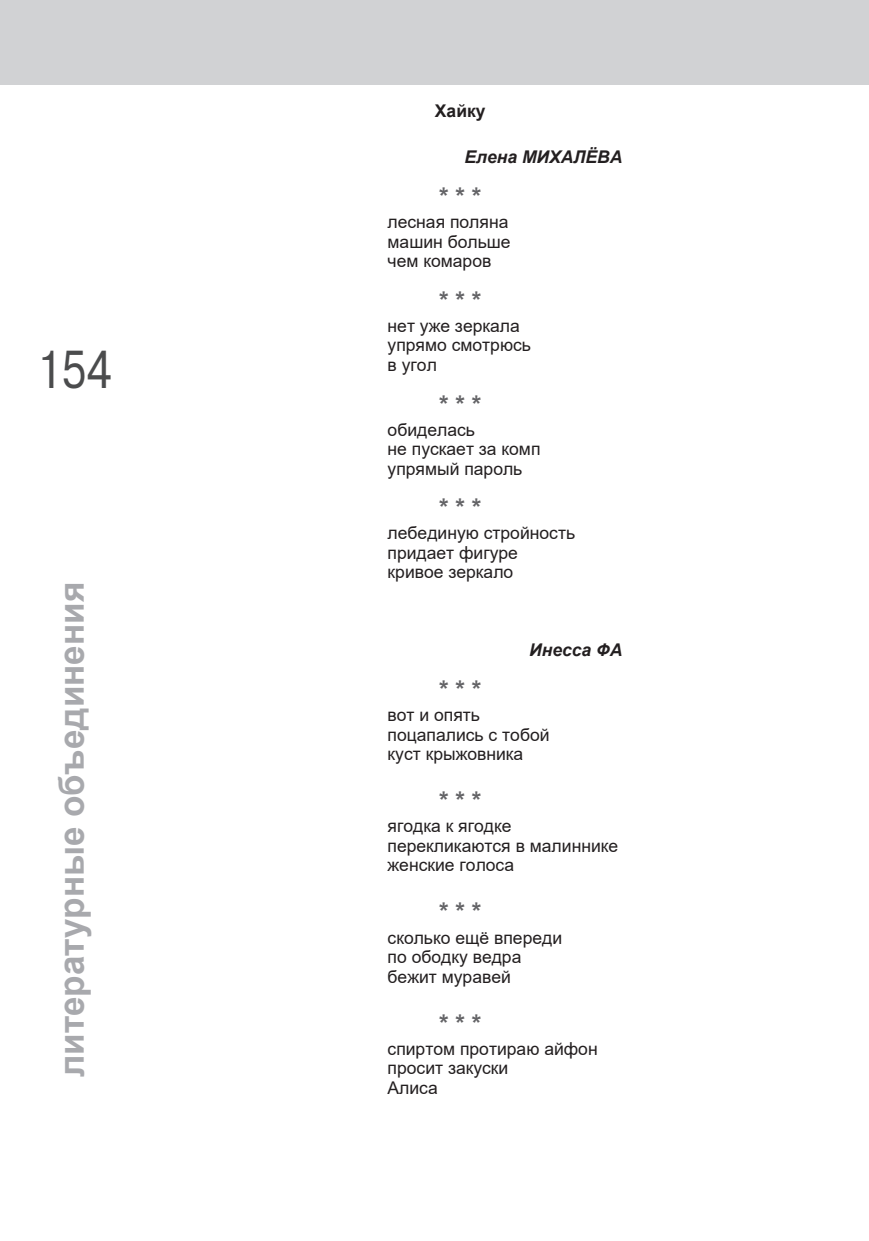
<style>
.page{position:relative;width:869px;height:1241px;background:#fff}
.page>*{position:absolute;margin:0;border:0;box-sizing:border-box;transform-origin:0 0}
.t1{font:49px "TT Arial";color:#4b4c4d;scale:.8 1}
.t2{font:700 35px "Arial";color:#a8a9ad}
.t3{font:700 24.5px "Arial";color:#636366}
.t4{font:17.5px/19.4px "Arial";color:#231f20}
.t5{font:italic 700 17.5px "Arial";color:#231f20}
.t6{font:700 17.5px "Arial";color:#231f20}
</style>
<div class="page">
<div style="left:0;top:0;width:868px;height:84px;background:#d1d2d4"></div>
<h1 class="t1" style="left:37px;top:342px;width:95px">154</h1>
<h2 class="t2" style="left:52px;top:1076px;width:496px;rotate:-90deg">литературные объединения</h2>
<p class="t6" style="left:434px;top:101px;width:52px">Хайку</p>
<p class="t5" style="left:464px;top:147px;width:159px">Елена МИХАЛЁВА</p>
<h3 class="t3" style="left:439px;top:183px;width:44px">***</h3>
<p class="t4" style="left:387px;top:212px;width:124px">лесная поляна машин больше чем комаров</p>
<h3 class="t3" style="left:439px;top:286px;width:44px">***</h3>
<p class="t4" style="left:387px;top:316px;width:145px">нет уже зеркала упрямо смотрюсь в угол</p>
<h3 class="t3" style="left:439px;top:390px;width:44px">***</h3>
<p class="t4" style="left:387px;top:420px;width:154px">обиделась<br>не пускает за комп упрямый пароль</p>
<h3 class="t3" style="left:439px;top:494px;width:44px">***</h3>
<p class="t4" style="left:387px;top:523px;width:189px">лебединую стройность придает фигуре кривое зеркало</p>
<p class="t5" style="left:529px;top:640px;width:95px">Инесса ФА</p>
<h3 class="t3" style="left:439px;top:675px;width:44px">***</h3>
<p class="t4" style="left:387px;top:705px;width:163px">вот и опять поцапались с тобой куст крыжовника</p>
<h3 class="t3" style="left:439px;top:787px;width:44px">***</h3>
<p class="t4" style="left:387px;top:816px;width:232px">ягодка к ягодке перекликаются в малиннике женские голоса</p>
<h3 class="t3" style="left:439px;top:898px;width:44px">***</h3>
<p class="t4" style="left:387px;top:927px;width:176px">сколько ещё впереди по ободку ведра бежит муравей</p>
<h3 class="t3" style="left:439px;top:1009px;width:44px">***</h3>
<p class="t4" style="left:387px;top:1038px;width:211px">спиртом протираю айфон просит закуски<br>Алиса</p>
</div>
